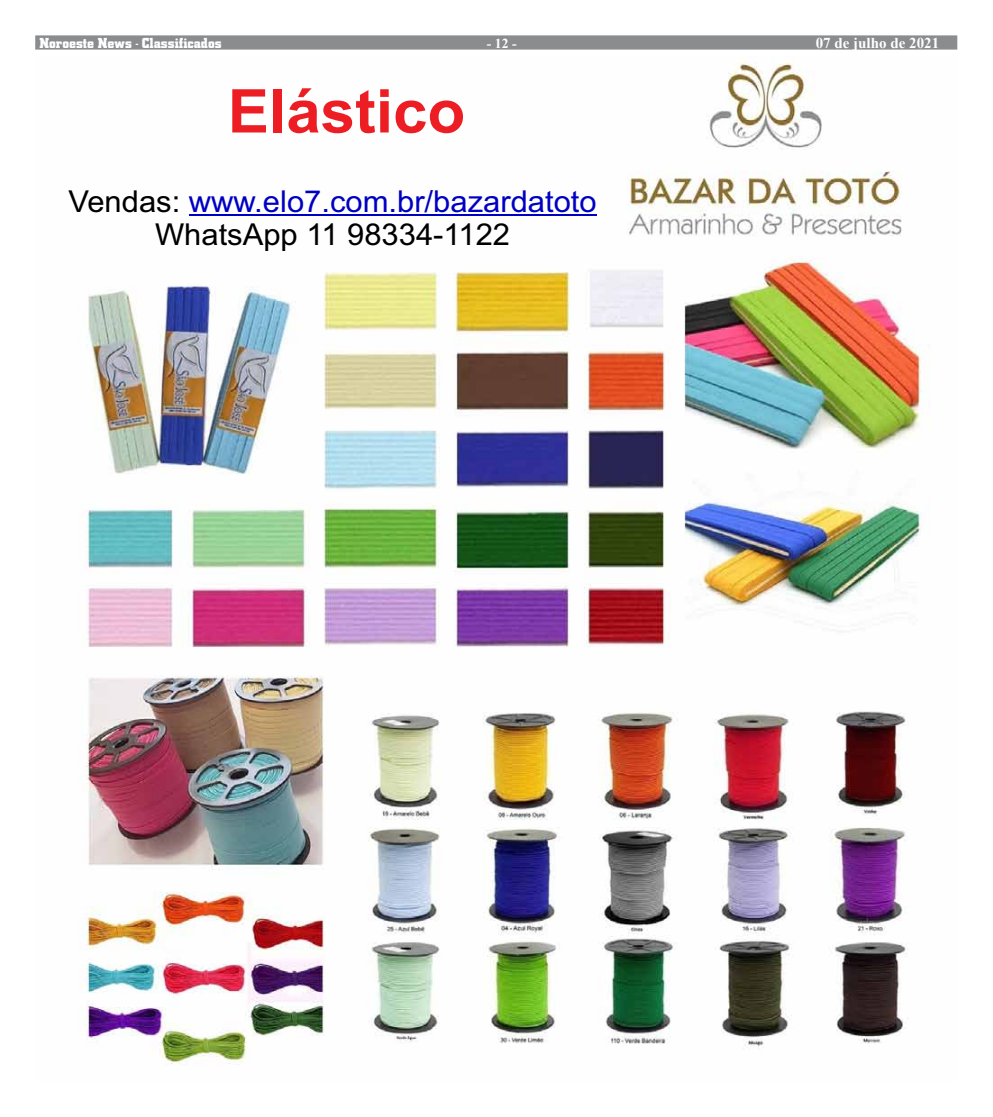
<style>
.page{position:relative;width:993px;height:1117px;background:#fff}
.page>*{position:absolute;margin:0;border:0;box-sizing:border-box;transform-origin:0 0}
.t1{font:700 60.38px "Arial";color:#ed1d24}
.t2{font:30.12px/33.8px "Arial";color:#000;text-align:center}
.t3{font:700 15px "City D";color:#fff}
.t4{font:700 15px "Times New Roman";color:#fff}
.t5{font:italic 700 15px "Times New Roman";color:#fff}
.t6{font:700 13.75px "Times New Roman";color:#fff}
.s1{color:#0000c4}
</style>
<div class="page">
<div style="left:35px;top:35px;width:921px;height:15px;background:#8a8c8e;border:1px solid #8a8c8e"></div>
<img style="left:80px;top:56px;width:850px;height:1009px">
<hr style="left:189px;top:214px;width:311px;height:2px;background:#0000c4">
<hr style="left:500px;top:214px;width:96px;height:2px;background:#0000c4">
<p class="t6" style="left:486px;top:34px;width:31px">- 12 -</p>
<p class="t4" style="left:815px;top:32px;width:125px">07 de julho de 2021</p>
<p class="t3" style="left:39px;top:34px;width:184px">Noroeste News - Classificados</p>
<p class="t5" style="left:473px;top:33px;width:34px">- 10 -</p>
<h1 class="t1" style="left:228px;top:69px;width:239px">Elástico</h1>
<p class="t2" style="left:68px;top:184px;width:529px">Vendas: <span class="s1">www.elo7.com.br/bazardatoto<br></span>WhatsApp 11 98334-1122</p>
</div>
